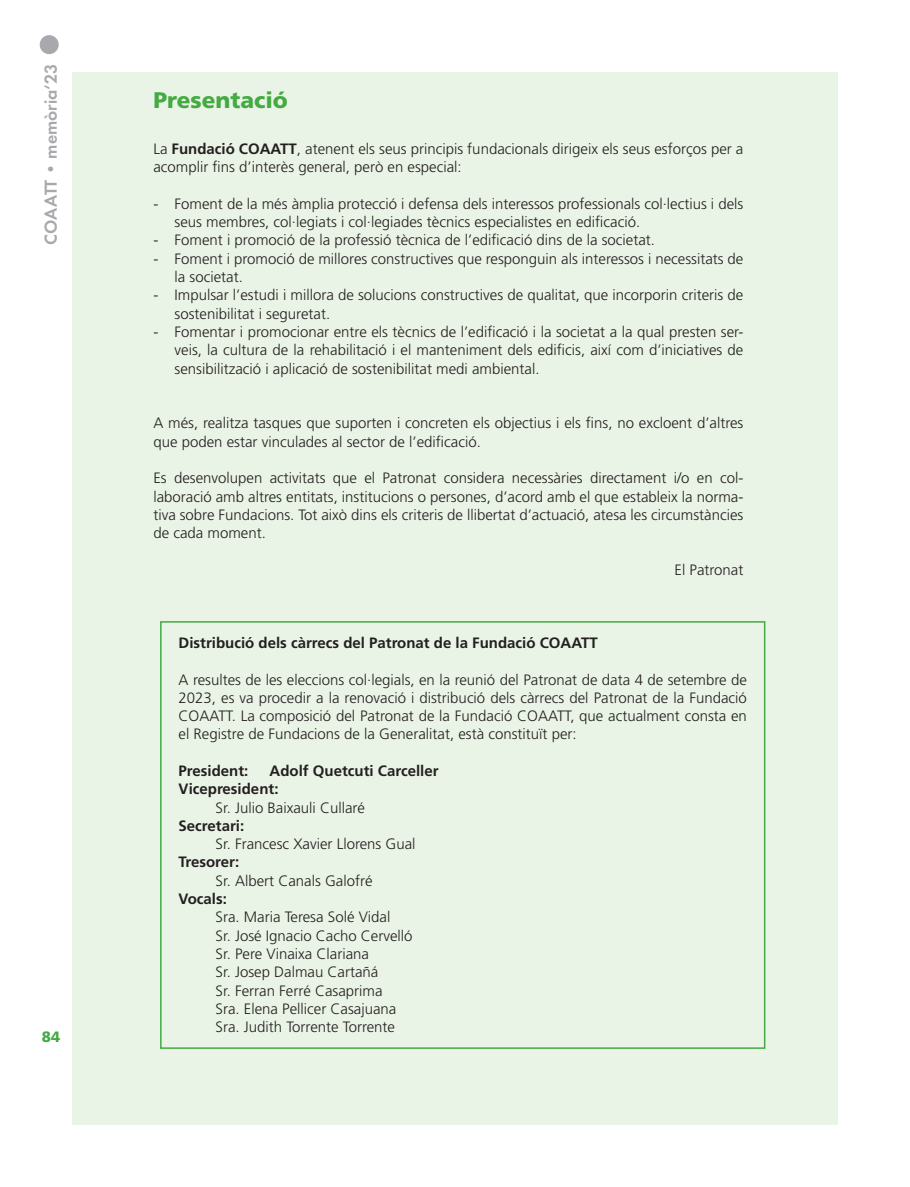
<style>
.page{position:relative;width:910px;height:1187px;background:#fff}
.page>*{position:absolute;margin:0;border:0;box-sizing:border-box;transform-origin:0 0}
.Titulo{font:900 22.5px "Frutiger";color:#44aa42}
.t1{font:600 18px "Futura";color:#a8a9ad}
.TEXTO{font:300 15px/18.3px "Frutiger";color:#231f20}
.TEXTO-2{font:700 15px "Frutiger";color:#231f20}
.t2{font:900 15px "Frutiger";color:#44aa42}
.s1{font-weight:700}
</style>
<div class="page">
<div style="left:40px;top:36px;width:18px;height:17px;background:#a8a9ad;border-radius:50%"></div>
<div style="left:40px;top:35px;width:19px;height:19px;border:2px solid #a8a9ad;border-radius:50%"></div>
<div style="left:72px;top:72px;width:766px;height:1052px;background:#eaf4e6"></div>
<div style="left:160px;top:621px;width:605px;height:427px;border:2px solid #44aa42"></div>
<p class="t1" style="left:40px;top:244px;width:182px;rotate:-90deg">COAATT • memòria‘23</p>
<p class="t2" style="left:42px;top:1028px;width:20px">84</p>
<p class="Titulo" style="left:153px;top:86px;width:136px">Presentació</p>
<p class="TEXTO" style="left:153px;top:140px;width:592px">La <span class="s1">Fundació COAATT</span>, atenent els seus principis fundacionals dirigeix els seus esforços per a acomplir fins d’interès general, però en especial:</p>
<p class="TEXTO" style="left:175px;top:194px;width:570px;text-indent:-21px">- Foment de la més àmplia protecció i defensa dels interessos professionals col·lectius i dels seus membres, col·legiats i col·legiades tècnics especialistes en edificació.</p>
<p class="TEXTO" style="left:153px;top:231px;width:503px">- Foment i promoció de la professió tècnica de l’edificació dins de la societat.</p>
<p class="TEXTO" style="left:175px;top:249px;width:570px;text-indent:-21px">- Foment i promoció de millores constructives que responguin als interessos i necessitats de la societat.</p>
<p class="TEXTO" style="left:175px;top:286px;width:570px;text-indent:-21px">- Impulsar l’estudi i millora de solucions constructives de qualitat, que incorporin criteris de sostenibilitat i seguretat.</p>
<p class="TEXTO" style="left:175px;top:322px;width:570px;text-align:justify;text-indent:-21px">- Fomentar i promocionar entre els tècnics de l’edificació i la societat a la qual presten ser&shy;veis, la cultura de la rehabilitació i el manteniment dels edificis, així com d’iniciatives de sensibilització i aplicació de sostenibilitat medi ambiental.</p>
<p class="TEXTO" style="left:153px;top:414px;width:592px">A més, realitza tasques que suporten i concreten els objectius i els fins, no excloent d’altres que poden estar vinculades al sector de l’edificació.</p>
<p class="TEXTO" style="left:153px;top:469px;width:592px;text-align:justify">Es desenvolupen activitats que el Patronat considera necessàries directament i/o en col· laboració amb altres entitats, institucions o persones, d’acord amb el que estableix la norma&shy;tiva sobre Fundacions. Tot això dins els criteris de llibertat d’actuació, atesa les circumstàncies de cada moment.</p>
<p class="TEXTO" style="left:674px;top:560px;width:70px">El Patronat</p>
<p class="TEXTO-2" style="left:179px;top:634px;width:421px">Distribució dels càrrecs del Patronat de la Fundació COAATT</p>
<p class="TEXTO" style="left:179px;top:670px;width:570px;text-align:justify">A resultes de les eleccions col·legials, en la reunió del Patronat de data 4 de setembre de 2023, es va procedir a la renovació i distribució dels càrrecs del Patronat de la Fundació COAATT. La composició del Patronat de la Fundació COAATT, que actualment consta en el Registre de Fundacions de la Generalitat, està constituït per:</p>
<p class="TEXTO-2" style="left:179px;top:762px;width:71px">President:</p>
<p class="TEXTO-2" style="left:270px;top:762px;width:170px">Adolf Quetcuti Carceller</p>
<p class="TEXTO-2" style="left:179px;top:780px;width:101px">Vicepresident:</p>
<p class="TEXTO" style="left:216px;top:798px;width:151px">Sr. Julio Baixauli Cullaré</p>
<p class="TEXTO-2" style="left:179px;top:816px;width:67px">Secretari:</p>
<p class="TEXTO" style="left:216px;top:834px;width:201px">Sr. Francesc Xavier Llorens Gual</p>
<p class="TEXTO-2" style="left:179px;top:853px;width:62px">Tresorer:</p>
<p class="TEXTO" style="left:216px;top:871px;width:158px">Sr. Albert Canals Galofré</p>
<p class="TEXTO-2" style="left:179px;top:890px;width:50px">Vocals:</p>
<p class="TEXTO" style="left:216px;top:907px;width:176px">Sra. Maria Teresa Solé Vidal</p>
<p class="TEXTO" style="left:216px;top:926px;width:198px">Sr. José Ignacio Cacho Cervelló</p>
<p class="TEXTO" style="left:216px;top:944px;width:155px">Sr. Pere Vinaixa Clariana</p>
<p class="TEXTO" style="left:216px;top:962px;width:164px">Sr. Josep Dalmau Cartañá</p>
<p class="TEXTO" style="left:216px;top:981px;width:168px">Sr. Ferran Ferré Casaprima</p>
<p class="TEXTO" style="left:216px;top:999px;width:182px">Sra. Elena Pellicer Casajuana</p>
<p class="TEXTO" style="left:216px;top:1017px;width:181px">Sra. Judith Torrente Torrente</p>
</div>
